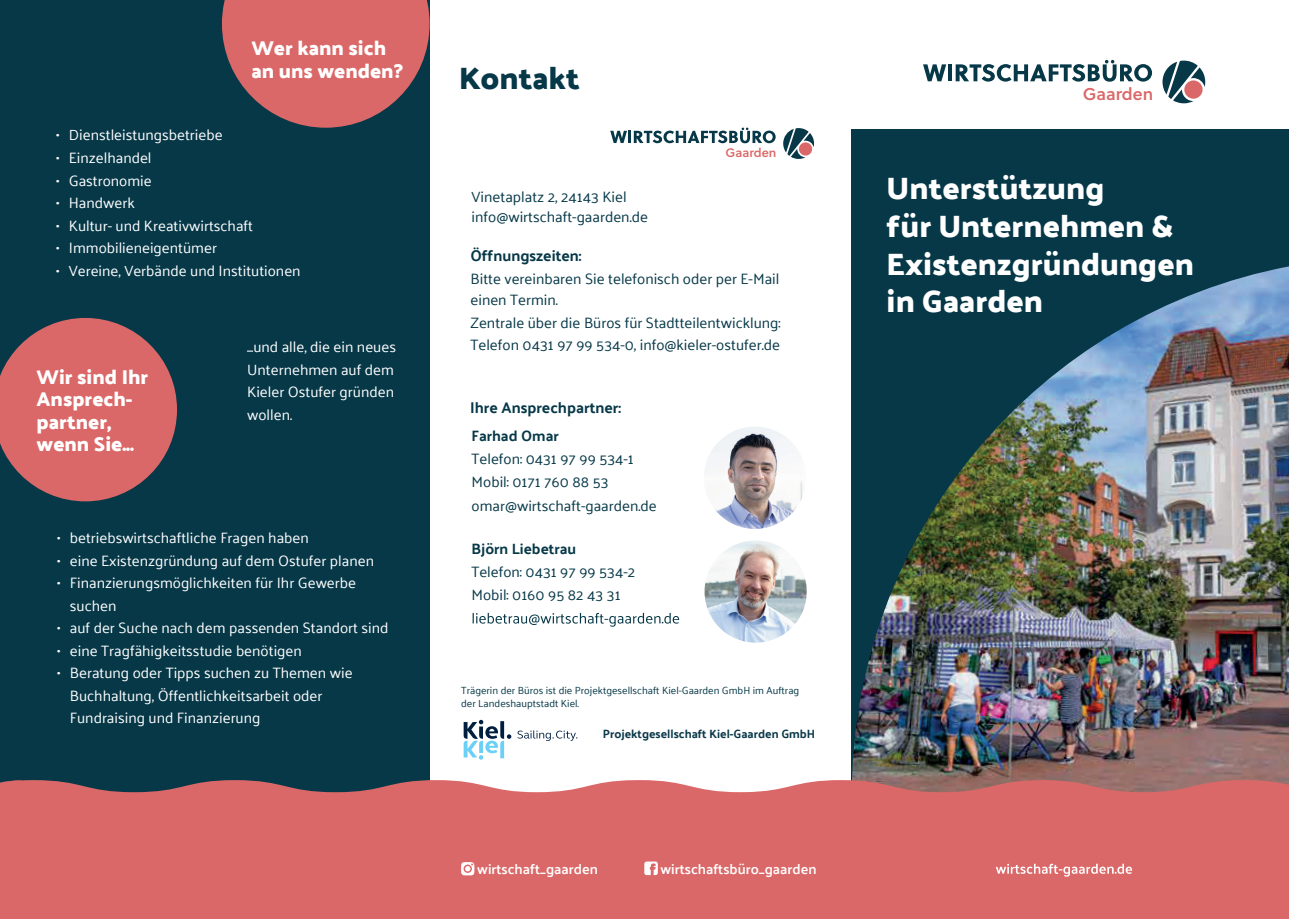
<style>
.page{position:relative;width:1289px;height:919px;background:#fff}
.page>*{position:absolute;margin:0;border:0;box-sizing:border-box;transform-origin:0 0}
.t1{font:600 31.5px/37.8px "Palanquin Dark";color:#fff}
.t2{font:600 31.5px "Palanquin Dark";color:#063848}
.t3{font:600 20.4px/22.5px "Palanquin Dark";color:#fff}
.t4{font:17.1px "Soleil Sb";color:#db6868}
.t5{font:700 15.6px "Palanquin";color:#063848}
.t6{font:15px/22.5px "Palanquin";color:#fff}
.t7{font:15px/23.2px "Palanquin";color:#063848}
.t8{font:700 15px "Palanquin";color:#063848}
.t9{font:600 14.25px "Palanquin";color:#fff}
.t10{font:12.3px "Soleil Sb";color:#db6868}
.t11{font:12px "Palanquin Dark";color:#083747}
.t12{font:10.35px/12.9px "Palanquin";color:#063848}
</style>
<div class="page">
<svg style="left:783px;top:128px;width:31px;height:31px"></svg>
<div style="left:799px;top:142px;width:13px;height:13px;background:#db6868;border-radius:50%"></div>
<svg style="left:610px;top:127px;width:165px;height:16px"></svg>
<svg style="left:472px;top:612px;width:207px;height:14px"></svg>
<svg style="left:517px;top:730px;width:60px;height:10px"></svg>
<svg style="left:463px;top:719px;width:48px;height:40px"></svg>
<div style="left:0;top:0;width:429px;height:892px;background:#063848"></div>
<svg style="left:0;top:318px;width:177px;height:183px"></svg>
<svg style="left:222px;top:0;width:207px;height:128px"></svg>
<svg style="left:1162px;top:61px;width:43px;height:42px"></svg>
<div style="left:1184px;top:80px;width:18px;height:19px;background:#db6868;border-radius:50%"></div>
<svg style="left:923px;top:64px;width:23px;height:17px"></svg>
<hr style="left:948px;top:64px;width:4px;height:17px;background:#063848">
<svg style="left:955px;top:60px;width:196px;height:22px"></svg>
<div style="left:851px;top:129px;width:437px;height:657px;background:#063848"></div>
<img style="left:852px;top:266px;width:436px;height:515px">
<div style="left:0;top:780px;width:1281px;height:124px;background:#db6868"></div>
<svg style="left:995px;top:863px;width:137px;height:13px;background:#e49090"></svg>
<svg style="left:461px;top:862px;width:13px;height:13px"></svg>
<svg style="left:644px;top:861px;width:14px;height:14px"></svg>
<div style="left:0;top:904px;width:1288px;height:14px;background:#db6868"></div>
<div style="left:1264px;top:781px;width:24px;height:123px;background:#db6868"></div>
<img style="left:704px;top:540px;width:102px;height:102px;border-radius:51px">
<img style="left:703px;top:426px;width:103px;height:103px;border-radius:51px">
<h2 class="t3" style="left:251px;top:37px;width:153px">Wer kann sich an uns wenden?</h2>
<p class="t6" style="left:56px;top:124px;width:168px">• Dienstleistungsbetriebe</p>
<p class="t6" style="left:56px;top:146px;width:97px">• Einzelhandel</p>
<p class="t6" style="left:56px;top:169px;width:97px">• Gastronomie</p>
<p class="t6" style="left:56px;top:191px;width:80px">• Handwerk</p>
<p class="t6" style="left:56px;top:214px;width:198px">• Kultur- und Kreativwirtschaft</p>
<p class="t6" style="left:56px;top:236px;width:162px">• Immobilieneigentümer</p>
<p class="t6" style="left:56px;top:259px;width:246px">• Vereine, Verbände und Institutionen</p>
<h2 class="t3" style="left:37px;top:365px;width:113px">Wir sind Ihr<br>Ansprech&shy;partner, wenn Sie...</h2>
<p class="t6" style="left:247px;top:336px;width:150px">...und alle, die ein neues<br>Unternehmen auf dem<br>Kieler Ostufer gründen wollen.</p>
<p class="t6" style="left:57px;top:526px;width:253px">• betriebswirtschaftliche Fragen haben</p>
<p class="t6" style="left:57px;top:549px;width:318px">• eine Existenzgründung auf dem Ostufer planen</p>
<p class="t6" style="left:70px;top:571px;width:288px;text-indent:-13px">• Finanzierungsmöglichkeiten für Ihr Gewerbe suchen</p>
<p class="t6" style="left:57px;top:616px;width:333px">• auf der Suche nach dem passenden Standort sind</p>
<p class="t6" style="left:57px;top:639px;width:246px">• eine Tragfähigkeitsstudie benötigen</p>
<p class="t6" style="left:70px;top:661px;width:284px;text-indent:-13px">• Beratung oder Tipps suchen zu Themen wie<br>Buchhaltung, Öffentlichkeitsarbeit oder<br>Fundraising und Finanzierung</p>
<h1 class="t2" style="left:459px;top:60px;width:122px">Kontakt</h1>
<p class="t7" style="left:471px;top:186px;width:178px;line-height:20.7px">Vinetaplatz 2, 24143 Kiel info@wirtschaft-gaarden.de</p>
<p class="t5" style="left:470px;top:246px;width:113px">Öffnungszeiten:</p>
<p class="t10" style="left:725px;top:143px;width:52px">Gaarden</p>
<p class="t7" style="left:470px;top:269px;width:310px;line-height:20.7px">Bitte vereinbaren Sie telefonisch oder per E-Mail einen Termin.</p>
<p class="t7" style="left:470px;top:311px;width:311px;line-height:22.5px">Zentrale über die Büros für Stadtteilentwicklung:<br>Telefon 0431 97 99 534-0, info@kieler-ostufer.de</p>
<p class="t5" style="left:470px;top:398px;width:152px">Ihre Ansprechpartner:</p>
<p class="t8" style="left:471px;top:427px;width:89px">Farhad Omar</p>
<p class="t7" style="left:471px;top:447px;width:187px">Telefon: 0431 97 99 534-1<br>Mobil: 0171 760 88 53 omar@wirtschaft-gaarden.de</p>
<p class="t8" style="left:471px;top:539px;width:106px">Björn Liebetrau</p>
<p class="t7" style="left:471px;top:560px;width:165px">Telefon: 0431 97 99 534-2<br>Mobil: 0160 95 82 43 31</p>
<p class="t12" style="left:461px;top:683px;width:339px">Trägerin der Büros ist die Projektgesellschaft Kiel-Gaarden GmbH im Auftrag der Landeshauptstadt Kiel.</p>
<p class="t11" style="left:602px;top:727px;width:214px">Projektgesellschaft Kiel-Gaarden GmbH</p>
<p class="t9" style="left:477px;top:861px;width:122px">wirtschaft_gaarden</p>
<p class="t9" style="left:660px;top:860px;width:157px">wirtschaftsbüro_gaarden</p>
<p class="t4" style="left:1082px;top:81px;width:72px">Gaarden</p>
<h1 class="t1" style="left:886px;top:169px;width:309px">Unterstützung<br>für Unternehmen &amp;<br>Existenzgründungen in Gaarden</h1>
</div>
